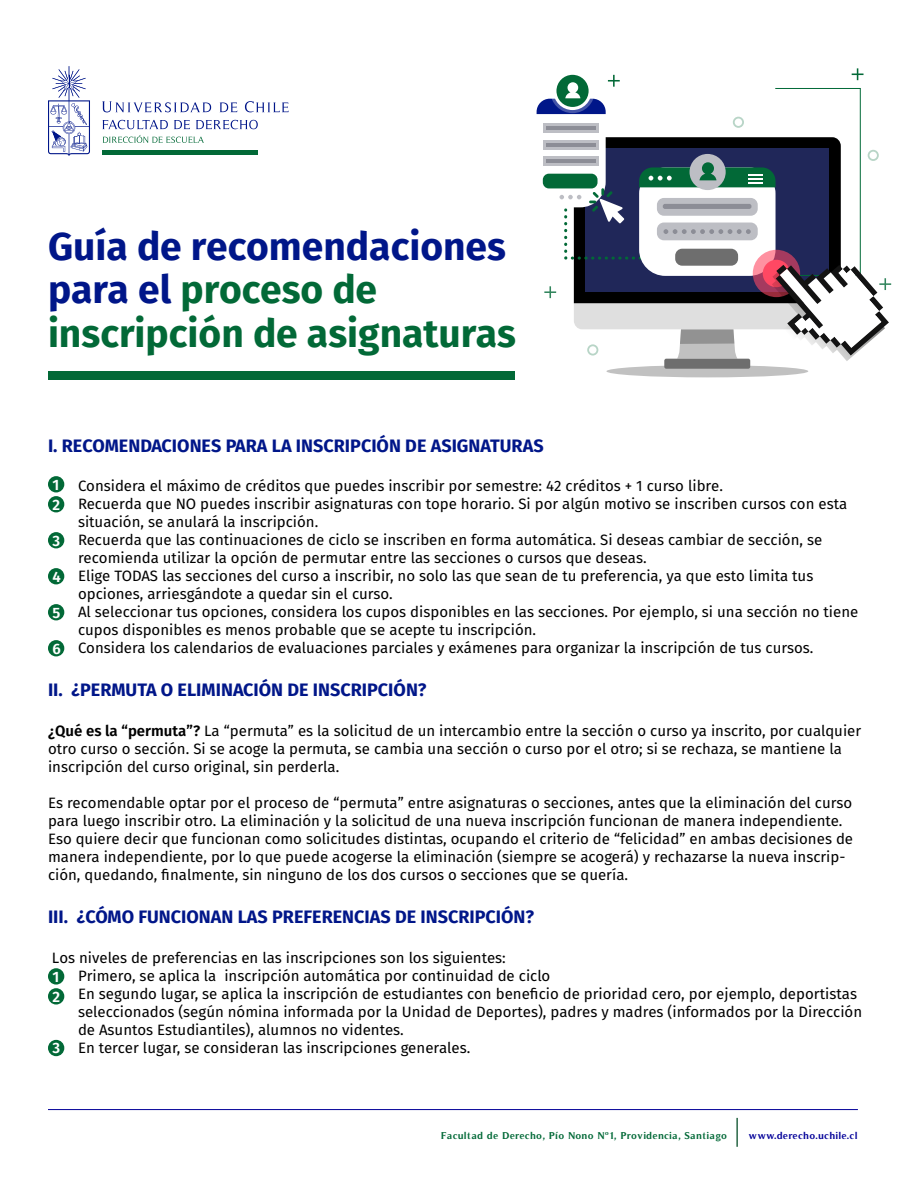
<style>
.page{position:relative;width:918px;height:1188px;background:#fff}
.page>*{position:absolute;margin:0;border:0;box-sizing:border-box;transform-origin:0 0}
.t1{font:700 39px/43.5px "Fira Sans";color:#026937}
.t2{font:700 18px "Fira Sans";color:#001689}
.t3{font:15px/18px "Fira Sans";color:#000}
.t4{font:600 15px/20px "Fira Sans";color:#fff}
.t5{font:700 10.05px "Timeless";letter-spacing:.05em;color:#026937}
.t6{font:700 10.05px "Timeless";letter-spacing:.05em;color:#030099}
.s1{color:#001689}
.s2{font-weight:600}
</style>
<div class="page">
<div style="left:606px;top:365px;width:202px;height:12px;background:#c1c1c1;border-radius:50%"></div>
<div style="left:664px;top:359px;width:86px;height:10px;background:#6e6e6e;border-radius:2px"></div>
<svg style="left:537px;top:68px;width:354px;height:293px"></svg>
<hr style="left:103px;top:150px;width:155px;height:4px;background:#026937">
<svg style="left:48px;top:66px;width:42px;height:90px"></svg>
<svg style="left:102px;top:101px;width:109px;height:11px"></svg>
<svg style="left:220px;top:103px;width:17px;height:9px"></svg>
<svg style="left:245px;top:101px;width:44px;height:11px"></svg>
<svg style="left:102px;top:120px;width:66px;height:9px"></svg>
<svg style="left:174px;top:120px;width:16px;height:9px"></svg>
<svg style="left:196px;top:120px;width:62px;height:9px"></svg>
<svg style="left:103px;top:135px;width:101px;height:8px"></svg>
<div style="left:48px;top:476px;width:16px;height:16px;background:#026937;border-radius:50%"></div>
<div style="left:48px;top:496px;width:16px;height:16px;background:#026937;border-radius:50%"></div>
<div style="left:48px;top:968px;width:16px;height:17px;background:#026937;border-radius:50%"></div>
<div style="left:48px;top:988px;width:16px;height:17px;background:#026937;border-radius:50%"></div>
<div style="left:48px;top:1040px;width:16px;height:16px;background:#026937;border-radius:50%"></div>
<div style="left:48px;top:532px;width:16px;height:16px;background:#026937;border-radius:50%"></div>
<div style="left:48px;top:568px;width:16px;height:16px;background:#026937;border-radius:50%"></div>
<div style="left:48px;top:604px;width:16px;height:16px;background:#026937;border-radius:50%"></div>
<div style="left:48px;top:640px;width:16px;height:16px;background:#026937;border-radius:50%"></div>
<hr style="left:48px;top:1109px;width:810px;height:1px;background:#030099">
<hr style="left:736px;top:1118px;width:2px;height:29px;background:#014a23">
<div style="left:48px;top:372px;width:467px;height:8px;background:#026937"></div>
<h1 class="t1" style="left:48px;top:225px;width:469px"><span class="s1">Guía de recomendaciones para el</span> proceso de inscripción de asignaturas</h1>
<p class="t2" style="left:48px;top:433px;width:497px">I. RECOMENDACIONES PARA LA INSCRIPCIÓN DE ASIGNATURAS</p>
<p class="t3" style="left:78px;top:477px;width:782px">Considera el máximo de créditos que puedes inscribir por semestre: 42 créditos + 1 curso libre.<br>Recuerda que NO puedes inscribir asignaturas con tope horario. Si por algún motivo se inscriben cursos con esta situación, se anulará la inscripción.<br>Recuerda que las continuaciones de ciclo se inscriben en forma automática. Si deseas cambiar de sección, se recomienda utilizar la opción de permutar entre las secciones o cursos que deseas.<br>Elige TODAS las secciones del curso a inscribir, no solo las que sean de tu preferencia, ya que esto limita tus opciones, arriesgándote a quedar sin el curso.<br>Al seleccionar tus opciones, considera los cupos disponibles en las secciones. Por ejemplo, si una sección no tiene cupos disponibles es menos probable que se acepte tu inscripción.<br>Considera los calendarios de evaluaciones parciales y exámenes para organizar la inscripción de tus cursos.</p>
<p class="t2" style="left:48px;top:678px;width:380px">II. ¿PERMUTA O ELIMINACIÓN DE INSCRIPCIÓN?</p>
<p class="t3" style="left:48px;top:722px;width:815px"><span class="s2">¿Qué es la “permuta”?</span> La “permuta” es la solicitud de un intercambio entre la sección o curso ya inscrito, por cualquier otro curso o sección. Si se acoge la permuta, se cambia una sección o curso por el otro; si se rechaza, se mantiene la inscripción del curso original, sin perderla.</p>
<p class="t3" style="left:48px;top:794px;width:807px">Es recomendable optar por el proceso de “permuta” entre asignaturas o secciones, antes que la eliminación del curso para luego inscribir otro. La eliminación y la solicitud de una nueva inscripción funcionan de manera independiente.<br>Eso quiere decir que funcionan como solicitudes distintas, ocupando el criterio de “felicidad” en ambas decisiones de manera independiente, por lo que puede acogerse la eliminación (siempre se acogerá) y rechazarse la nueva inscrip&shy;ción, quedando, finalmente, sin ninguno de los dos cursos o secciones que se quería.</p>
<p class="t2" style="left:48px;top:904px;width:488px">III. ¿CÓMO FUNCIONAN LAS PREFERENCIAS DE INSCRIPCIÓN?</p>
<p class="t3" style="left:78px;top:949px;width:786px;text-indent:-26px">Los niveles de preferencias en las inscripciones son los siguientes:<br>Primero, se aplica la inscripción automática por continuidad de ciclo<br>En segundo lugar, se aplica la inscripción de estudiantes con beneficio de prioridad cero, por ejemplo, deportistas seleccionados (según nómina informada por la Unidad de Deportes), padres y madres (informados por la Dirección de Asuntos Estudiantiles), alumnos no videntes.<br>En tercer lugar, se consideran las inscripciones generales.</p>
<p class="t4" style="left:52px;top:474px;width:9px">1<br>2</p>
<p class="t4" style="left:52px;top:530px;width:9px">3</p>
<p class="t4" style="left:52px;top:566px;width:10px">4</p>
<p class="t4" style="left:52px;top:602px;width:9px">5</p>
<p class="t4" style="left:52px;top:638px;width:10px">6</p>
<p class="t4" style="left:52px;top:967px;width:9px">1<br>2</p>
<p class="t4" style="left:52px;top:1038px;width:9px">3</p>
<p class="t5" style="left:441px;top:1130px;width:287px">Facultad de Derecho, Pío Nono Nº1, Providencia, Santiago</p>
<p class="t6" style="left:749px;top:1130px;width:110px">www.derecho.uchile.cl</p>
</div>
